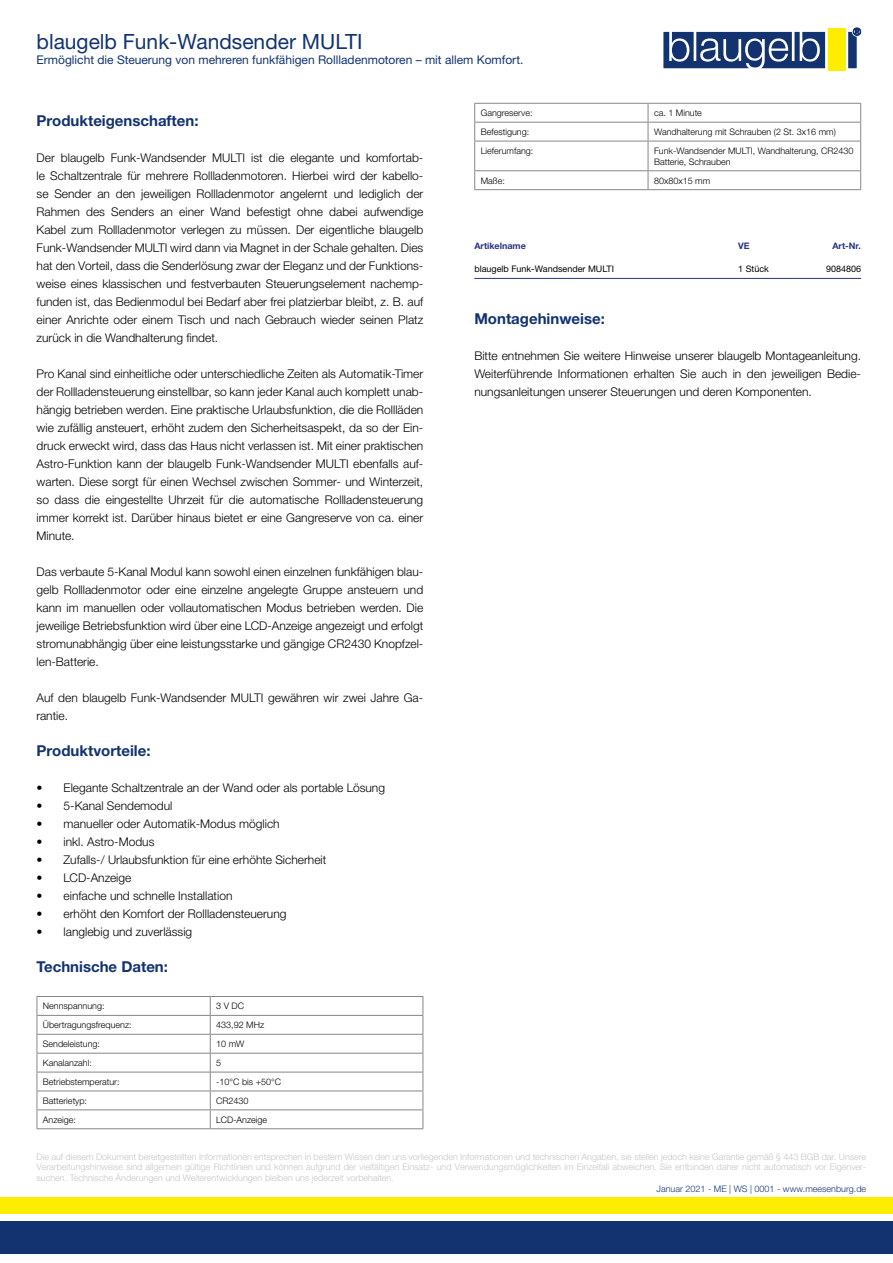
<style>
.page{position:relative;width:893px;height:1263px;background:#fff}
.page>*{position:absolute;margin:0;border:0;box-sizing:border-box;transform-origin:0 0}
.t1{font:21px "Helvetica Neue World 55 Roman";color:#133370}
.t2{font:700 15px "Helvetica Neue World 75";color:#133370}
.t3{font:12px/18px "Helvetica Neue World 45 Lt";color:#000;text-align:justify}
.t4{font:12px "Helvetica Neue World 55 Roman";color:#133370}
.t5{font:9px/10.8px "Helvetica Neue World 45 Lt";color:#c6c6c6;text-align:justify}
.t6{font:9px/10.8px "Helvetica Neue World 45 Lt";color:#000}
.t7{font:9px "Helvetica Neue World 55 Roman";color:#000}
.t8{font:9px "Helvetica Neue World 45 Lt";color:#133370}
.t9{font:700 9px "Helvetica Neue World 75";color:#283583}
</style>
<div class="page">
<div style="left:0;top:1222px;width:893px;height:32px;background:#133370"></div>
<div style="left:0;top:1197px;width:893px;height:17px;background:#ffed00"></div>
<svg style="left:663px;top:28px;width:198px;height:40px"></svg>
<div style="left:828px;top:29px;width:17px;height:42px;background:#ffed00"></div>
<hr style="left:37px;top:996px;width:173px;height:1px;background:#878787">
<hr style="left:210px;top:996px;width:213px;height:1px;background:#878787">
<svg style="left:210px;top:997px;width:1px;height:131px"></svg>
<hr style="left:37px;top:1015px;width:173px;height:1px;background:#878787">
<hr style="left:210px;top:1015px;width:213px;height:1px;background:#878787">
<hr style="left:37px;top:1034px;width:173px;height:1px;background:#878787">
<hr style="left:210px;top:1034px;width:213px;height:1px;background:#878787">
<hr style="left:37px;top:1053px;width:173px;height:1px;background:#878787">
<hr style="left:210px;top:1053px;width:213px;height:1px;background:#878787">
<hr style="left:37px;top:1072px;width:173px;height:1px;background:#878787">
<hr style="left:210px;top:1072px;width:213px;height:1px;background:#878787">
<hr style="left:37px;top:1090px;width:173px;height:1px;background:#878787">
<hr style="left:210px;top:1090px;width:213px;height:1px;background:#878787">
<hr style="left:37px;top:1109px;width:173px;height:1px;background:#878787">
<svg style="left:37px;top:997px;width:1px;height:131px"></svg>
<hr style="left:210px;top:1109px;width:213px;height:1px;background:#878787">
<svg style="left:423px;top:997px;width:1px;height:131px"></svg>
<hr style="left:37px;top:1128px;width:173px;height:1px;background:#878787">
<hr style="left:210px;top:1128px;width:213px;height:1px;background:#878787">
<svg style="left:648px;top:104px;width:1px;height:85px"></svg>
<hr style="left:474px;top:103px;width:174px;height:1px;background:#878787">
<hr style="left:648px;top:103px;width:213px;height:1px;background:#878787">
<hr style="left:474px;top:122px;width:174px;height:1px;background:#878787">
<hr style="left:648px;top:122px;width:213px;height:1px;background:#878787">
<hr style="left:474px;top:141px;width:174px;height:1px;background:#878787">
<hr style="left:648px;top:141px;width:213px;height:1px;background:#878787">
<hr style="left:474px;top:170px;width:174px;height:1px;background:#878787">
<svg style="left:474px;top:104px;width:1px;height:85px"></svg>
<hr style="left:648px;top:170px;width:213px;height:1px;background:#878787">
<svg style="left:860px;top:104px;width:1px;height:85px"></svg>
<hr style="left:474px;top:189px;width:174px;height:1px;background:#878787">
<hr style="left:648px;top:189px;width:213px;height:1px;background:#878787">
<hr style="left:474px;top:278px;width:264px;height:1px;background:#283583">
<hr style="left:738px;top:278px;width:58px;height:1px;background:#283583">
<hr style="left:796px;top:278px;width:65px;height:1px;background:#283583">
<h1 class="t1" style="left:37px;top:30px;width:327px">blaugelb Funk-Wandsender MULTI</h1>
<p class="t4" style="left:37px;top:53px;width:488px">Ermöglicht die Steuerung von mehreren funkfähigen Rollladenmotoren – mit allem Komfort.</p>
<p class="t2" style="left:37px;top:112px;width:163px">Produkteigenschaften:</p>
<p class="t3" style="left:37px;top:149px;width:388px">Der blaugelb Funk-Wandsender MULTI ist die elegante und komfortab&shy;le Schaltzentrale für mehrere Rollladenmotoren. Hierbei wird der kabello&shy;se Sender an den jeweiligen Rollladenmotor angelernt und lediglich der Rahmen des Senders an einer Wand befestigt ohne dabei aufwendige Kabel zum Rollladenmotor verlegen zu müssen. Der eigentliche blaugelb Funk-Wandsender MULTI wird dann via Magnet in der Schale gehalten. Dies hat den Vorteil, dass die Senderlösung zwar der Eleganz und der Funktions&shy;weise eines klassischen und festverbauten Steuerungselement nachemp&shy;funden ist, das Bedienmodul bei Bedarf aber frei platzierbar bleibt, z. B. auf einer Anrichte oder einem Tisch und nach Gebrauch wieder seinen Platz zurück in die Wandhalterung findet.</p>
<p class="t3" style="left:37px;top:365px;width:388px">Pro Kanal sind einheitliche oder unterschiedliche Zeiten als Automatik-Timer der Rollladensteuerung einstellbar, so kann jeder Kanal auch komplett unab&shy;hängig betrieben werden. Eine praktische Urlaubsfunktion, die die Rollläden wie zufällig ansteuert, erhöht zudem den Sicherheitsaspekt, da so der Ein&shy;druck erweckt wird, dass das Haus nicht verlassen ist. Mit einer praktischen Astro-Funktion kann der blaugelb Funk-Wandsender MULTI ebenfalls auf&shy;warten. Diese sorgt für einen Wechsel zwischen Sommer- und Winterzeit, so dass die eingestellte Uhrzeit für die automatische Rollladensteuerung immer korrekt ist. Darüber hinaus bietet er eine Gangreserve von ca. einer Minute.</p>
<p class="t3" style="left:37px;top:563px;width:388px">Das verbaute 5-Kanal Modul kann sowohl einen einzelnen funkfähigen blau&shy;gelb Rollladenmotor oder eine einzelne angelegte Gruppe ansteuern und kann im manuellen oder vollautomatischen Modus betrieben werden. Die jeweilige Betriebsfunktion wird über eine LCD-Anzeige angezeigt und erfolgt stromunabhängig über eine leistungsstarke und gängige CR2430 Knopfzel&shy;len-Batterie.</p>
<p class="t3" style="left:37px;top:689px;width:388px">Auf den blaugelb Funk-Wandsender MULTI gewähren wir zwei Jahre Ga&shy;rantie.</p>
<p class="t2" style="left:37px;top:742px;width:116px">Produktvorteile:</p>
<p class="t3" style="left:37px;top:779px;width:350px">• Elegante Schaltzentrale an der Wand oder als portable Lösung</p>
<p class="t3" style="left:37px;top:797px;width:137px">• 5-Kanal Sendemodul</p>
<p class="t3" style="left:37px;top:815px;width:245px">• manueller oder Automatik-Modus möglich</p>
<p class="t3" style="left:37px;top:833px;width:119px">• inkl. Astro-Modus</p>
<p class="t3" style="left:37px;top:851px;width:291px">• Zufalls-/ Urlaubsfunktion für eine erhöhte Sicherheit</p>
<p class="t3" style="left:37px;top:869px;width:96px">• LCD-Anzeige</p>
<p class="t3" style="left:37px;top:887px;width:197px">• einfache und schnelle Installation</p>
<p class="t3" style="left:37px;top:905px;width:251px">• erhöht den Komfort der Rollladensteuerung</p>
<p class="t3" style="left:37px;top:923px;width:157px">• langlebig und zuverlässig</p>
<p class="t2" style="left:37px;top:958px;width:133px">Technische Daten:</p>
<p class="t6" style="left:43px;top:1001px;width:63px">Nennspannung:</p>
<p class="t6" style="left:216px;top:1001px;width:29px">3 V DC</p>
<p class="t6" style="left:43px;top:1020px;width:90px">Übertragungsfrequenz:</p>
<p class="t6" style="left:216px;top:1020px;width:50px">433,92 MHz</p>
<p class="t6" style="left:43px;top:1039px;width:59px">Sendeleistung:</p>
<p class="t6" style="left:216px;top:1039px;width:30px">10 mW</p>
<p class="t6" style="left:43px;top:1057px;width:51px">Kanalanzahl:</p>
<p class="t6" style="left:216px;top:1057px;width:7px">5</p>
<p class="t6" style="left:43px;top:1076px;width:78px">Betriebstemperatur:</p>
<p class="t6" style="left:216px;top:1076px;width:66px">-10°C bis +50°C</p>
<p class="t6" style="left:43px;top:1095px;width:46px">Batterietyp:</p>
<p class="t6" style="left:216px;top:1095px;width:34px">CR2430</p>
<p class="t6" style="left:43px;top:1114px;width:35px">Anzeige:</p>
<p class="t6" style="left:216px;top:1114px;width:52px">LCD-Anzeige</p>
<p class="t6" style="left:481px;top:108px;width:53px">Gangreserve:</p>
<p class="t6" style="left:654px;top:108px;width:49px">ca. 1 Minute</p>
<p class="t6" style="left:481px;top:127px;width:50px">Befestigung:</p>
<p class="t6" style="left:654px;top:127px;width:183px">Wandhalterung mit Schrauben (2 St. 3x16 mm)</p>
<p class="t6" style="left:481px;top:145px;width:54px">Lieferumfang:</p>
<p class="t6" style="left:654px;top:145px;width:201px">Funk-Wandsender MULTI, Wandhalterung, CR2430<br>Batterie, Schrauben</p>
<p class="t6" style="left:481px;top:175px;width:26px">Maße:</p>
<p class="t6" style="left:654px;top:175px;width:58px">80x80x15 mm</p>
<p class="t9" style="left:474px;top:241px;width:53px">Artikelname</p>
<p class="t9" style="left:738px;top:241px;width:13px">VE</p>
<p class="t9" style="left:832px;top:241px;width:30px">Art-Nr.</p>
<p class="t7" style="left:474px;top:264px;width:141px">blaugelb Funk-Wandsender MULTI</p>
<p class="t7" style="left:738px;top:264px;width:32px">1 Stück</p>
<p class="t7" style="left:826px;top:264px;width:37px">9084806</p>
<p class="t2" style="left:474px;top:310px;width:132px">Montagehinweise:</p>
<p class="t3" style="left:474px;top:347px;width:388px">Bitte entnehmen Sie weitere Hinweise unserer blaugelb Montageanleitung.<br>Weiterführende Informationen erhalten Sie auch in den jeweiligen Bedie&shy;nungsanleitungen unserer Steuerungen und deren Komponenten.</p>
<p class="t5" style="left:37px;top:1151px;width:831px">Die auf diesem Dokument bereitgestellten Informationen entsprechen in bestem Wissen den uns vorliegenden Informationen und technischen Angaben, sie stellen jedoch keine Garantie gemäß § 443 BGB dar. Unsere Verarbeitungshinweise sind allgemein gültige Richtlinien und können aufgrund der vielfältigen Einsatz- und Verwendungsmöglichkeiten im Einzelfall abweichen. Sie entbinden daher nicht automatisch vor Eigenver&shy;suchen. Technische Änderungen und Weiterentwicklungen bleiben uns jederzeit vorbehalten.</p>
<p class="t8" style="left:657px;top:1183px;width:211px">Januar 2021 - ME | WS | 0001 - www.meesenburg.de</p>
</div>
